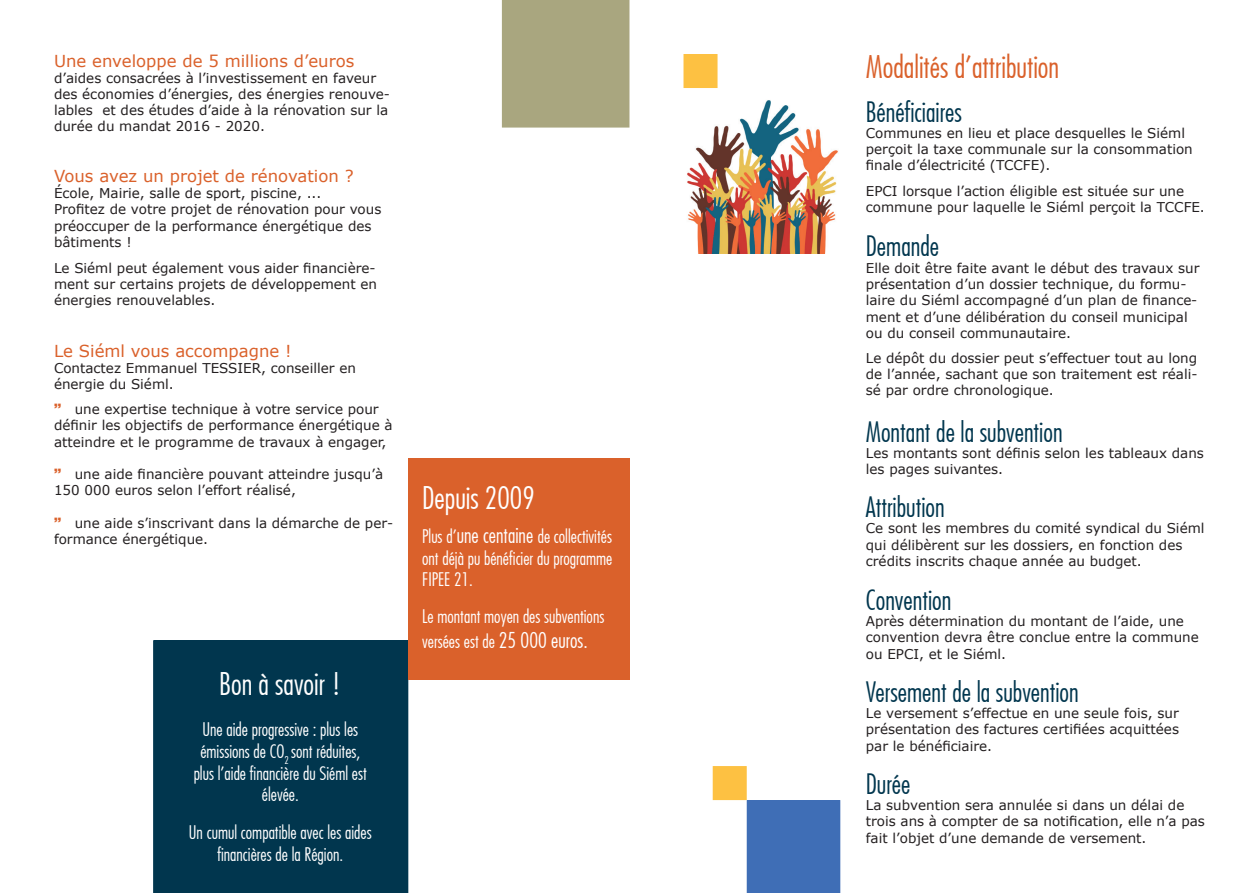
<style>
.page{position:relative;width:1259px;height:893px;background:#fff}
.page>*{position:absolute;margin:0;border:0;box-sizing:border-box;transform-origin:0 0}
.t1{font:300 30px "Futura";color:#fff}
.t2{font:300 30px "Futura";color:#da612b}
.t3{font:300 27px "Futura";color:#01364e}
.t4{font:300 18px/21.6px "Futura";color:#fff;text-align:center}
.t5{font:16.5px "MS Reference Sans Serif";color:#da612b}
.t6{font:13.5px/16.2px "MS Reference Sans Serif";color:#231f20}
.s1{color:#da612b}
.s2{font-size:21px}
</style>
<div class="page">
<div style="left:502px;top:1px;width:127px;height:126px;background:#a9a67f"></div>
<div style="left:502px;top:0;width:127px;height:128px;border:2px solid #a9a67f"></div>
<div style="left:153px;top:640px;width:255px;height:253px;background:#01364e"></div>
<div style="left:683px;top:54px;width:34px;height:34px;background:#fdc142"></div>
<div style="left:747px;top:801px;width:92px;height:92px;background:#3f6eb6"></div>
<div style="left:747px;top:800px;width:93px;height:93px;border:2px solid #3f6eb6"></div>
<img style="left:687px;top:100px;width:151px;height:153px">
<div style="left:408px;top:459px;width:221px;height:221px;background:#da612b"></div>
<div style="left:712px;top:766px;width:35px;height:34px;background:#fdc142;border:2px solid #fdc142"></div>
<p class="t5" style="left:54px;top:50px;width:302px">Une enveloppe de 5 millions d’euros</p>
<p class="t6" style="left:54px;top:69px;width:337px">d’aides consacrées à l’investissement en faveur des économies d’énergies, des énergies renouve&shy;lables et des études d’aide à la rénovation sur la durée du mandat 2016 - 2020.</p>
<p class="t5" style="left:54px;top:165px;width:301px">Vous avez un projet de rénovation ?</p>
<p class="t6" style="left:54px;top:185px;width:329px">École, Mairie, salle de sport, piscine, ...<br>Profitez de votre projet de rénovation pour vous préoccuper de la performance énergétique des bâtiments !</p>
<p class="t6" style="left:54px;top:259px;width:325px;text-align:justify">Le Siéml peut également vous aider financière&shy;ment sur certains projets de développement en énergies renouvelables.</p>
<p class="t5" style="left:54px;top:340px;width:239px">Le Siéml vous accompagne !</p>
<p class="t6" style="left:54px;top:359px;width:303px">Contactez Emmanuel TESSIER, conseiller en énergie du Siéml.</p>
<p class="t6" style="left:54px;top:401px;width:340px;text-align:center">une expertise technique à votre service pour définir les objectifs de performance énergétique à atteindre et le programme de travaux à engager,</p>
<p class="t6" style="left:54px;top:465px;width:331px;text-indent:21px">une aide financière pouvant atteindre jusqu’à<br>150 000 euros selon l’effort réalisé,</p>
<p class="t6" style="left:54px;top:514px;width:341px;text-indent:21px">une aide s’inscrivant dans la démarche de per&shy;formance énergétique.</p>
<h1 class="t1" style="left:219px;top:665px;width:124px">Bon à savoir !</h1>
<h3 class="t4" style="left:194px;top:718px;width:175px">Une aide progressive : plus les émissions de CO<sub>2</sub> sont réduites, plus l’aide financière du Siéml est élevée.</h3>
<h3 class="t4" style="left:189px;top:821px;width:184px">Un cumul compatible avec les aides financières de la Région.</h3>
<h1 class="t1" style="left:422px;top:479px;width:127px">Depuis 2009<span class="s1">..</span></h1>
<h3 class="t4" style="left:422px;top:525px;width:192px;text-align:justify">Plus d’<span class="s2">une centaine</span> de collectivités ont déjà pu bénéficier du programme FIPEE 21.</h3>
<h3 class="t4" style="left:422px;top:603px;width:184px;line-height:25.2px;text-align:left">Le montant moyen des subventions versées est de <span class="s2">25 000 euros.</span></h3>
<h1 class="t2" style="left:866px;top:48px;width:195px">Modalités d’attribution</h1>
<h2 class="t3" style="left:866px;top:95px;width:98px">Bénéficiaires</h2>
<p class="t6" style="left:866px;top:124px;width:328px">Communes en lieu et place desquelles le Siéml perçoit la taxe communale sur la consommation finale d’électricité (TCCFE).</p>
<p class="t6" style="left:866px;top:182px;width:340px">EPCI lorsque l’action éligible est située sur une commune pour laquelle le Siéml perçoit la TCCFE.</p>
<h2 class="t3" style="left:866px;top:229px;width:75px">Demande</h2>
<p class="t6" style="left:866px;top:259px;width:335px">Elle doit être faite avant le début des travaux sur présentation d’un dossier technique, du formu&shy;laire du Siéml accompagné d’un plan de finance&shy;ment et d’une délibération du conseil municipal ou du conseil communautaire.</p>
<p class="t6" style="left:866px;top:349px;width:333px;text-align:justify">Le dépôt du dossier peut s’effectuer tout au long de l’année, sachant que son traitement est réali&shy;sé par ordre chronologique.</p>
<h2 class="t3" style="left:866px;top:415px;width:198px">Montant de la subvention</h2>
<p class="t6" style="left:866px;top:444px;width:339px">Les montants sont définis selon les tableaux dans les pages suivantes.</p>
<h2 class="t3" style="left:866px;top:490px;width:80px">Attribution</h2>
<p class="t6" style="left:866px;top:520px;width:340px">Ce sont les membres du comité syndical du Siéml qui délibèrent sur les dossiers, en fonction des crédits inscrits chaque année au budget.</p>
<h2 class="t3" style="left:866px;top:583px;width:87px">Convention</h2>
<p class="t6" style="left:866px;top:613px;width:334px">Après détermination du montant de l’aide, une convention devra être conclue entre la commune ou EPCI, et le Siéml.</p>
<h2 class="t3" style="left:866px;top:675px;width:214px">Versement de la subvention</h2>
<p class="t6" style="left:866px;top:705px;width:315px;text-align:justify">Le versement s’effectue en une seule fois, sur présentation des factures certifiées acquittées par le bénéficiaire.</p>
<h2 class="t3" style="left:866px;top:767px;width:46px">Durée</h2>
<p class="t6" style="left:866px;top:797px;width:341px">La subvention sera annulée si dans un délai de trois ans à compter de sa notification, elle n’a pas fait l’objet d’une demande de versement.</p>
</div>
